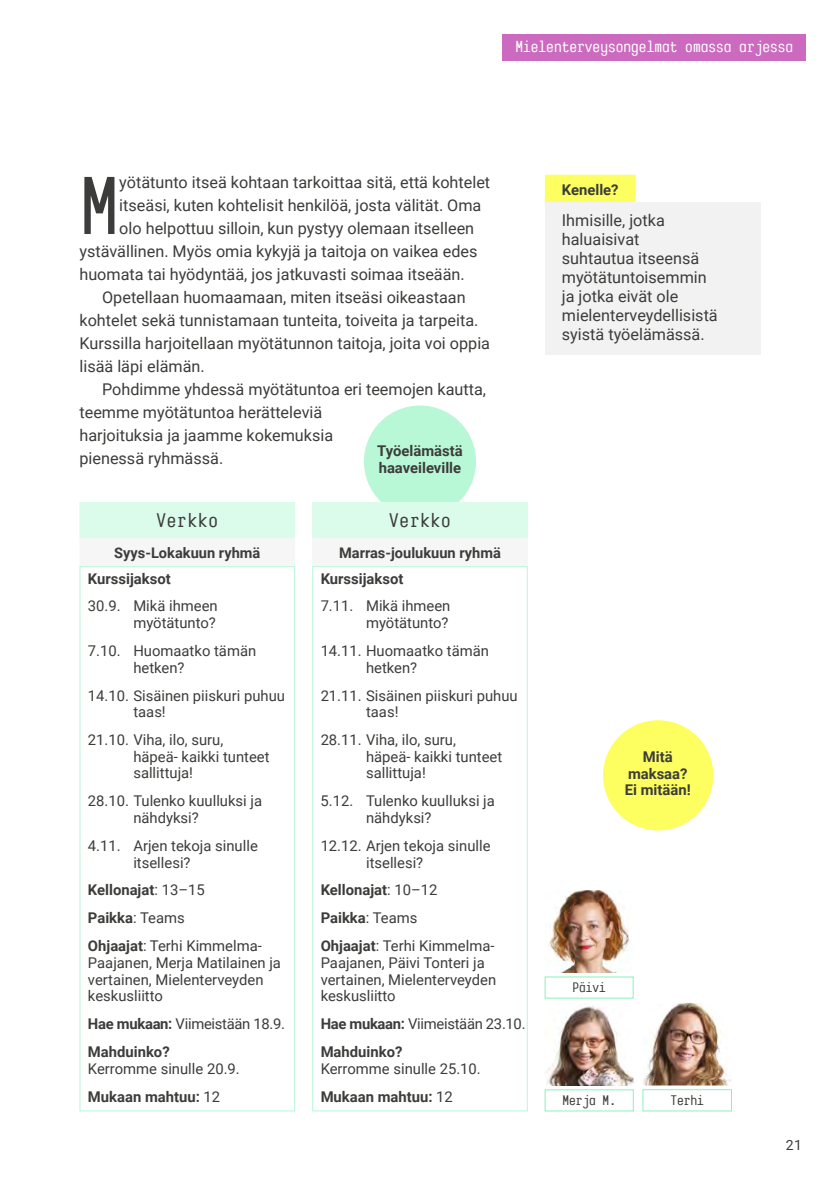
<style>
.page{position:relative;width:840px;height:1191px;background:#fff}
.page>*{position:absolute;margin:0;border:0;box-sizing:border-box;transform-origin:0 0}
.t1{font:500 83.6px "Karben 205 Mono";color:#3c3c3b}
.t2{font:500 20px "Karben 205 Mono";letter-spacing:.045em;color:#3c3c3b}
.t3{font:16.2px/19px "Roboto";color:#3c3c3b}
.t4{font:500 16.2px "Karben 205 Mono";color:#fff}
.t5{font:14.8px/16.6px "Roboto";color:#3c3c3b}
.t6{font:700 14.8px/16.6px "Roboto";color:#3c3c3b}
.t7{font:700 14.6px "Roboto";color:#3c3c3b}
.t8{font:500 14px "Karben 205 Mono";color:#3c3c3b}
.t9{font:14px "Roboto";color:#3c3c3b}
.s1{font-weight:700}
.s2{font-weight:400}
</style>
<div class="page">
<div style="left:364px;top:405px;width:112px;height:112px;background:#b8f8d7;border-radius:50%"></div>
<div style="left:502px;top:34px;width:303px;height:27px;background:#cb6abe"></div>
<div style="left:544px;top:175px;width:91px;height:32px;background:#fdff60"></div>
<div style="left:544px;top:202px;width:216px;height:153px;background:#f2f2f2"></div>
<div style="left:79px;top:502px;width:216px;height:36px;background:#dbfbeb"></div>
<div style="left:79px;top:538px;width:216px;height:29px;background:#f6f6f6"></div>
<div style="left:79px;top:566px;width:216px;height:545px;border:1px solid #b8f8d7"></div>
<div style="left:312px;top:502px;width:215px;height:36px;background:#dbfbeb"></div>
<div style="left:312px;top:538px;width:215px;height:29px;background:#f6f6f6"></div>
<div style="left:312px;top:566px;width:215px;height:545px;border:1px solid #b8f8d7"></div>
<div style="left:602px;top:720px;width:111px;height:110px;background:#fdff60;border-radius:50%"></div>
<img style="left:643px;top:1002px;width:88px;height:83px">
<div style="left:642px;top:1089px;width:89px;height:22px;border:1px solid #88f3bc"></div>
<img style="left:549px;top:890px;width:81px;height:82px">
<div style="left:544px;top:976px;width:89px;height:22px;border:1px solid #88f3bc"></div>
<img style="left:546px;top:1006px;width:87px;height:79px">
<div style="left:544px;top:1089px;width:89px;height:22px;border:1px solid #88f3bc"></div>
<p class="t4" style="left:515px;top:37px;width:279px">Mielenterveysongelmat omassa arjessa</p>
<h1 class="t1" style="left:79px;top:159px;width:41px">M</h1>
<p class="t3" style="left:119px;top:172px;width:372px">yötätunto itseä kohtaan tarkoittaa sitä, että kohtelet</p>
<p class="t3" style="left:119px;top:195px;width:363px">itseäsi, kuten kohtelisit henkilöä, josta välität. Oma</p>
<p class="t3" style="left:119px;top:218px;width:356px">olo helpottuu silloin, kun pystyy olemaan itselleen</p>
<p class="t3" style="left:79px;top:241px;width:399px">ystävällinen. Myös omia kykyjä ja taitoja on vaikea edes</p>
<p class="t3" style="left:79px;top:264px;width:386px">huomata tai hyödyntää, jos jatkuvasti soimaa itseään.</p>
<p class="t3" style="left:102px;top:287px;width:365px">Opetellaan huomaamaan, miten itseäsi oikeastaan</p>
<p class="t3" style="left:79px;top:310px;width:400px">kohtelet sekä tunnistamaan tunteita, toiveita ja tarpeita.</p>
<p class="t3" style="left:79px;top:333px;width:412px">Kurssilla harjoitellaan myötätunnon taitoja, joita voi oppia</p>
<p class="t3" style="left:79px;top:356px;width:127px">lisää läpi elämän.</p>
<p class="t3" style="left:102px;top:379px;width:385px">Pohdimme yhdessä myötätuntoa eri teemojen kautta,</p>
<p class="t3" style="left:79px;top:402px;width:244px">teemme myötätuntoa herätteleviä</p>
<p class="t3" style="left:79px;top:425px;width:255px">harjoituksia ja jaamme kokemuksia</p>
<p class="t3" style="left:79px;top:448px;width:145px">pienessä ryhmässä.</p>
<p class="t6" style="left:377px;top:442px;width:87px">Työelämästä haaveileville</p>
<p class="t6" style="left:561px;top:181px;width:58px">Kenelle?</p>
<p class="t3" style="left:561px;top:210px;width:157px">Ihmisille, jotka haluaisivat<br>suhtautua itseensä myötätuntoisemmin ja jotka eivät ole mielenterveydellisistä syistä työelämässä.</p>
<h2 class="t2" style="left:156px;top:509px;width:63px">Verkko</h2>
<p class="t7" style="left:114px;top:542px;width:147px">Syys-Lokakuun ryhmä</p>
<p class="t6" style="left:88px;top:569px;width:84px">Kurssijaksot</p>
<p class="t5" style="left:88px;top:597px;width:131px;text-align:right">30.9. Mikä ihmeen myötätunto?</p>
<p class="t5" style="left:133px;top:642px;width:124px;text-indent:-45px">7.10. Huomaatko tämän hetken?</p>
<p class="t5" style="left:133px;top:686px;width:153px;text-indent:-45px">14.10. Sisäinen piiskuri puhuu taas!</p>
<p class="t5" style="left:133px;top:731px;width:138px;text-indent:-45px">21.10. Viha, ilo, suru, häpeä- kaikki tunteet sallittuja!</p>
<p class="t5" style="left:133px;top:792px;width:130px;text-indent:-45px">28.10. Tulenko kuulluksi ja nähdyksi?</p>
<p class="t5" style="left:133px;top:836px;width:126px;text-indent:-45px">4.11. Arjen tekoja sinulle itsellesi?</p>
<p class="t5" style="left:88px;top:875px;width:175px;line-height:28px"><span class="s1">Kellonajat</span>: 13–15<br><span class="s1">Paikka</span>: Teams<br><span class="s1">Ohjaajat</span>: Terhi Kimmelma-</p>
<p class="t5" style="left:88px;top:954px;width:194px">Paajanen, Merja Matilainen ja vertainen, Mielenterveyden keskusliitto</p>
<p class="t6" style="left:88px;top:1009px;width:198px;line-height:28px">Hae mukaan: <span class="s2">Viimeistään 18.9.<br></span>Mahduinko?</p>
<p class="t5" style="left:88px;top:1053px;width:153px;line-height:28px">Kerromme sinulle 20.9.<br><span class="s1">Mukaan mahtuu:</span> 12</p>
<h2 class="t2" style="left:389px;top:509px;width:63px">Verkko</h2>
<p class="t7" style="left:339px;top:542px;width:163px">Marras-joulukuun ryhmä</p>
<p class="t6" style="left:320px;top:569px;width:84px">Kurssijaksot</p>
<p class="t5" style="left:320px;top:597px;width:131px;text-align:right">7.11. Mikä ihmeen myötätunto?</p>
<p class="t5" style="left:366px;top:642px;width:124px;text-indent:-45px">14.11. Huomaatko tämän hetken?</p>
<p class="t5" style="left:366px;top:686px;width:153px;text-indent:-45px">21.11. Sisäinen piiskuri puhuu taas!</p>
<p class="t5" style="left:366px;top:731px;width:138px;text-indent:-45px">28.11. Viha, ilo, suru, häpeä- kaikki tunteet sallittuja!</p>
<p class="t5" style="left:366px;top:792px;width:130px;text-indent:-45px">5.12. Tulenko kuulluksi ja nähdyksi?</p>
<p class="t5" style="left:366px;top:836px;width:126px;text-indent:-45px">12.12. Arjen tekoja sinulle itsellesi?</p>
<p class="t5" style="left:320px;top:875px;width:175px;line-height:28px"><span class="s1">Kellonajat</span>: 10–12<br><span class="s1">Paikka</span>: Teams<br><span class="s1">Ohjaajat</span>: Terhi Kimmelma-</p>
<p class="t5" style="left:320px;top:954px;width:177px">Paajanen, Päivi Tonteri ja vertainen, Mielenterveyden keskusliitto</p>
<p class="t6" style="left:320px;top:1009px;width:206px;line-height:28px">Hae mukaan: <span class="s2">Viimeistään 23.10.<br></span>Mahduinko?</p>
<p class="t5" style="left:320px;top:1053px;width:161px;line-height:28px">Kerromme sinulle 25.10.<br><span class="s1">Mukaan mahtuu:</span> 12</p>
<p class="t6" style="left:624px;top:748px;width:67px;text-align:center">Mitä maksaa?<br>Ei mitään!</p>
<p class="t8" style="left:572px;top:979px;width:35px">Päivi</p>
<p class="t8" style="left:562px;top:1092px;width:55px">Merja M.</p>
<p class="t8" style="left:670px;top:1092px;width:35px">Terhi</p>
<p class="t9" style="left:785px;top:1135px;width:18px">21</p>
</div>
